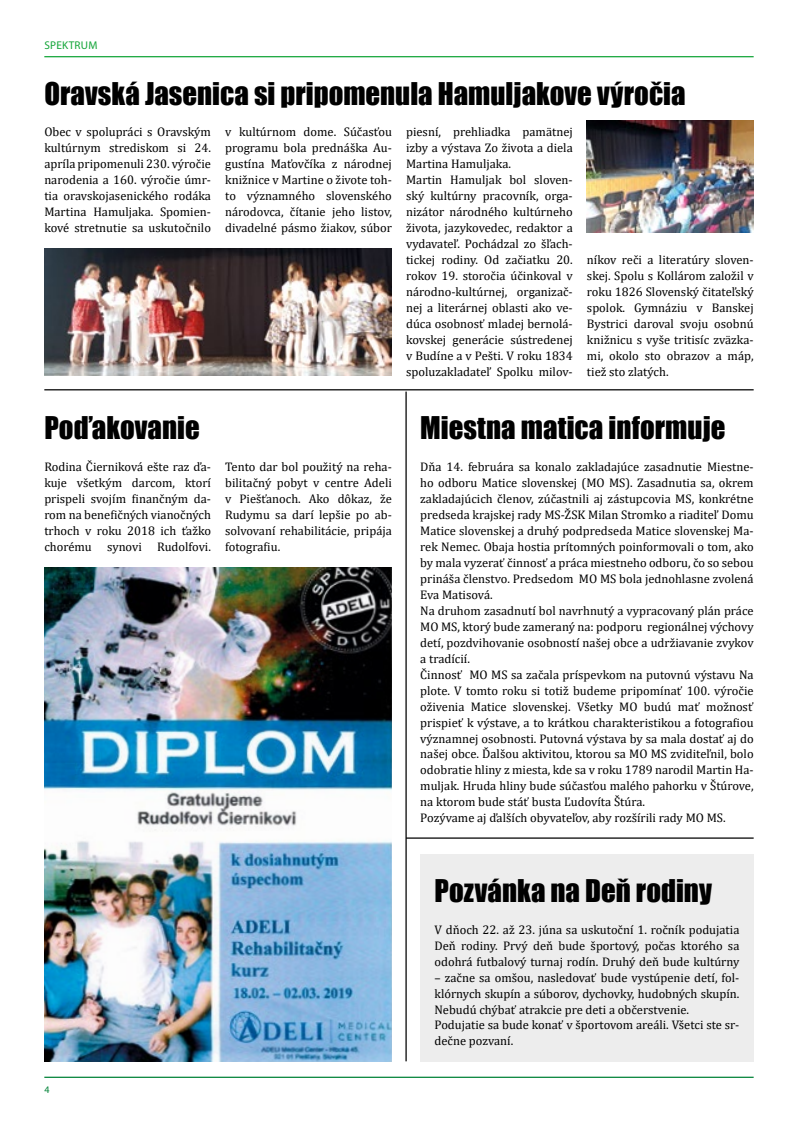
<style>
.page{position:relative;width:798px;height:1134px;background:#fff}
.page>*{position:absolute;margin:0;border:0;box-sizing:border-box;transform-origin:0 0}
.t1{font:28.75px "Impact";color:#000}
.t2{font:12.5px/16px "Cambria";color:#000;text-align:justify}
.t3{font:11.25px "Myriad Pro";letter-spacing:.02em;color:#13a538}
.t4{font:10px "Myriad Pro";color:#008237}
</style>
<div class="page">
<hr style="left:44px;top:56px;width:709px;height:1px;background:#13a538">
<hr style="left:44px;top:1077px;width:709px;height:1px;background:#008237">
<img style="left:44px;top:248px;width:348px;height:128px">
<img style="left:586px;top:120px;width:167px;height:112px">
<img style="left:44px;top:567px;width:348px;height:494px">
<div style="left:420px;top:854px;width:333px;height:207px;background:#ededed"></div>
<hr style="left:44px;top:389px;width:709px;height:1px;background:#000">
<hr style="left:405px;top:392px;width:1px;height:669px;background:#000">
<hr style="left:406px;top:837px;width:347px;height:2px;background:#000">
<p class="t3" style="left:44px;top:39px;width:54px">SPEKTRUM</p>
<h1 class="t1" style="left:44px;top:71px;width:642px">Oravská Jasenica si pripomenula Hamuljakove výročia</h1>
<p class="t2" style="left:44px;top:124px;width:168px">Obec v spolupráci s Oravským kultúrnym strediskom si 24. apríla pripomenuli 230. výročie narodenia a 160. výročie úmr&shy;tia oravskojasenického rodáka Martina Hamuljaka. Spomien&shy;kové stretnutie sa uskutočnilo</p>
<p class="t2" style="left:225px;top:124px;width:168px">v kultúrnom dome. Súčasťou programu bola prednáška Au&shy;gustína Maťovčíka z národnej knižnice v Martine o živote toh&shy;to významného slovenského národovca, čítanie jeho listov, divadelné pásmo žiakov, súbor</p>
<p class="t2" style="left:406px;top:124px;width:168px;text-align:left">piesní, prehliadka pamätnej izby a výstava Zo života a diela<br>Martina Hamuljaka.<br>Martin Hamuljak bol sloven&shy;ský kultúrny pracovník, orga&shy;nizátor národného kultúrneho života, jazykovedec, redaktor a vydavateľ. Pochádzal zo šľach&shy;tickej rodiny. Od začiatku 20. rokov 19. storočia účinkoval v národno-kultúrnej, organizač&shy;nej a literárnej oblasti ako ve&shy;dúca osobnosť mladej bernolá&shy;kovskej generácie sústredenej v Budíne a v Pešti. V roku 1834 spoluzakladateľ Spolku milov-</p>
<p class="t2" style="left:586px;top:252px;width:168px">níkov reči a literatúry sloven&shy;skej. Spolu s Kollárom založil v roku 1826 Slovenský čitateľský spolok. Gymnáziu v Banskej Bystrici daroval svoju osobnú knižnicu s vyše tritisíc zväzka&shy;mi, okolo sto obrazov a máp, tiež sto zlatých.</p>
<h1 class="t1" style="left:420px;top:406px;width:306px">Miestna matica informuje</h1>
<p class="t2" style="left:420px;top:459px;width:335px;text-align:left">Dňa 14. februára sa konalo zakladajúce zasadnutie Miestne&shy;ho odboru Matice slovenskej (MO MS). Zasadnutia sa, okrem zakladajúcich členov, zúčastnili aj zástupcovia MS, konkrétne predseda krajskej rady MS-ŽSK Milan Stromko a riaditeľ Domu Matice slovenskej a druhý podpredseda Matice slovenskej Ma&shy;rek Nemec. Obaja hostia prítomných poinformovali o tom, ako by mala vyzerať činnosť a práca miestneho odboru, čo so sebou prináša členstvo. Predsedom MO MS bola jednohlasne zvolená Eva Matisová.<br>Na druhom zasadnutí bol navrhnutý a vypracovaný plán práce MO MS, ktorý bude zameraný na: podporu regionálnej výchovy detí, pozdvihovanie osobností našej obce a udržiavanie zvykov a tradícií.<br>Činnosť MO MS sa začala príspevkom na putovnú výstavu Na plote. V tomto roku si totiž budeme pripomínať 100. výročie oživenia Matice slovenskej. Všetky MO budú mať možnosť prispieť k výstave, a to krátkou charakteristikou a fotografiou významnej osobnosti. Putovná výstava by sa mala dostať aj do našej obce. Ďalšou aktivitou, ktorou sa MO MS zviditeľnil, bolo odobratie hliny z miesta, kde sa v roku 1789 narodil Martin Ha&shy;muljak. Hruda hliny bude súčasťou malého pahorku v Štúrove, na ktorom bude stáť busta Ľudovíta Štúra.<br>Pozývame aj ďalších obyvateľov, aby rozšírili rady MO MS.</p>
<h1 class="t1" style="left:44px;top:406px;width:157px">Poďakovanie</h1>
<p class="t2" style="left:44px;top:459px;width:168px">Rodina Čierniková ešte raz ďa&shy;kuje všetkým darcom, ktorí prispeli svojím finančným da&shy;rom na benefičných vianočných trhoch v roku 2018 ich ťažko chorému synovi Rudolfovi.</p>
<p class="t2" style="left:225px;top:459px;width:168px">Tento dar bol použitý na reha&shy;bilitačný pobyt v centre Adeli v Piešťanoch. Ako dôkaz, že Rudymu sa darí lepšie po ab&shy;solvovaní rehabilitácie, pripája fotografiu.</p>
<p class="t4" style="left:44px;top:1084px;width:7px">4</p>
<h1 class="t1" style="left:434px;top:868px;width:279px">Pozvánka na Deň rodiny</h1>
<p class="t2" style="left:434px;top:921px;width:306px">V dňoch 22. až 23. júna sa uskutoční 1. ročník podujatia Deň rodiny. Prvý deň bude športový, počas ktorého sa odohrá futbalový turnaj rodín. Druhý deň bude kultúrny</p>
<p class="t2" style="left:434px;top:969px;width:306px;text-align:left">– začne sa omšou, nasledovať bude vystúpenie detí, fol&shy;klórnych skupín a súborov, dychovky, hudobných skupín.<br>Nebudú chýbať atrakcie pre deti a občerstvenie.<br>Podujatie sa bude konať v športovom areáli. Všetci ste sr&shy;dečne pozvaní.</p>
</div>
